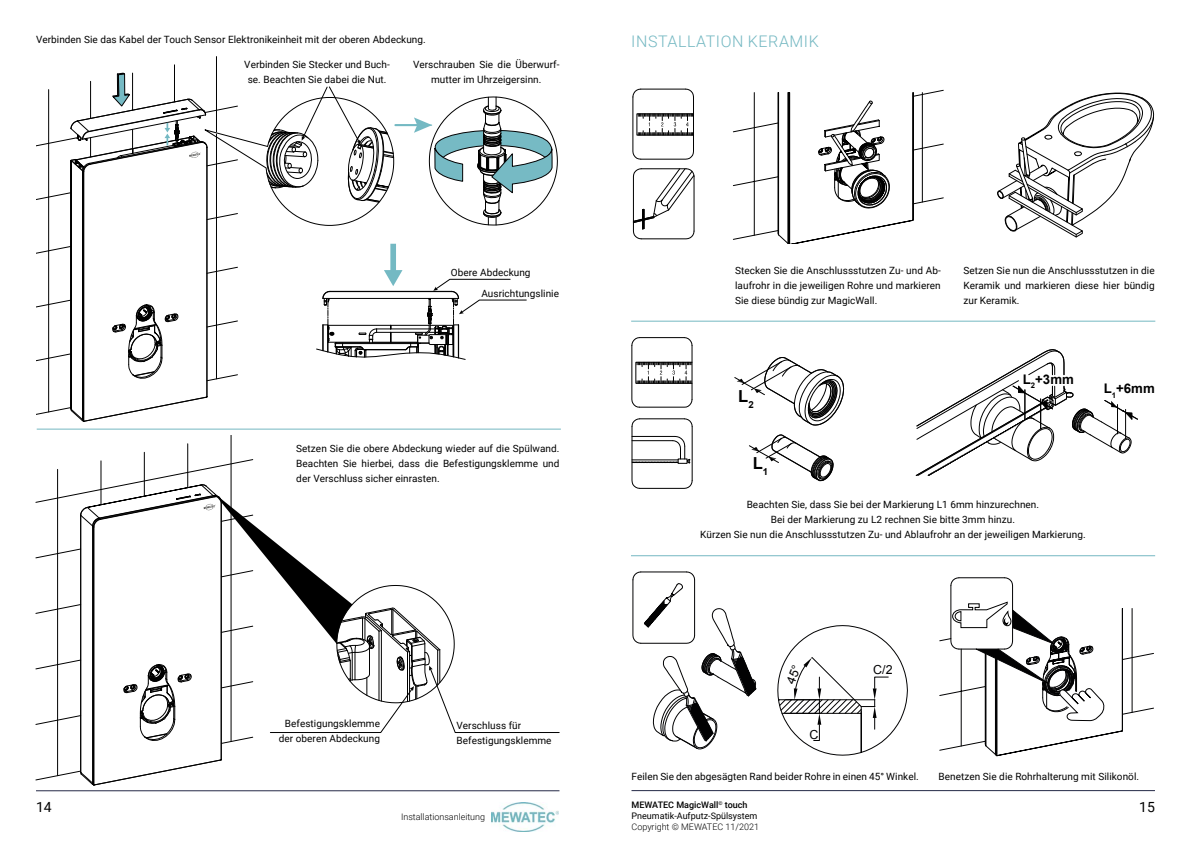
<style>
.page{position:relative;width:1191px;height:842px;background:#fff}
.page>*{position:absolute;margin:0;border:0;box-sizing:border-box;transform-origin:0 0}
.t1{font:700 16.6px "Arial";color:#000}
.t2{font:300 16px "Roboto";letter-spacing:.035em;color:#74b8c2}
.t3{font:14px "Roboto";color:#000}
.t4{font:700 13.2px "Arial";color:#000}
.t5{font:12.4px "Arial";color:#020203}
.t6{font:10px/15px "Roboto";letter-spacing:.005em;color:#000;text-align:justify}
.t7{font:9px/10.8px "Roboto";color:#000}
.t8{font:300 9px "Roboto";color:#000}
.s1{font-weight:500}
</style>
<div class="page">
<img style="left:491px;top:802px;width:68px;height:29px">
<hr style="left:631px;top:790px;width:524px;height:1px;background:#242947">
<hr style="left:36px;top:790px;width:523px;height:1px;background:#242947">
<hr style="left:37px;top:429px;width:524px;height:1px;background:#74b8c2">
<hr style="left:631px;top:321px;width:524px;height:1px;background:#74b8c2">
<hr style="left:631px;top:555px;width:524px;height:1px;background:#74b8c2">
<svg style="left:733px;top:90px;width:211px;height:154px"></svg>
<svg style="left:997px;top:93px;width:157px;height:145px"></svg>
<hr style="left:694px;top:176px;width:1px;height:55px;background:#000">
<svg style="left:633px;top:168px;width:61px;height:71px"></svg>
<svg style="left:632px;top:88px;width:62px;height:72px"></svg>
<svg style="left:734px;top:349px;width:404px;height:132px"></svg>
<svg style="left:631px;top:418px;width:62px;height:71px"></svg>
<svg style="left:631px;top:337px;width:61px;height:71px"></svg>
<svg style="left:206px;top:374px;width:32px;height:7px"></svg>
<hr style="left:48px;top:90px;width:1px;height:322px;background:#000">
<svg style="left:206px;top:320px;width:32px;height:8px"></svg>
<svg style="left:36px;top:353px;width:35px;height:10px"></svg>
<svg style="left:206px;top:267px;width:32px;height:7px"></svg>
<svg style="left:36px;top:299px;width:35px;height:10px"></svg>
<svg style="left:36px;top:246px;width:35px;height:9px"></svg>
<hr style="left:174px;top:65px;width:1px;height:37px;background:#000">
<hr style="left:216px;top:57px;width:1px;height:75px;background:#000">
<hr style="left:207px;top:147px;width:1px;height:250px;background:#000">
<hr style="left:84px;top:172px;width:1px;height:249px;background:#000">
<hr style="left:83px;top:172px;width:1px;height:249px;background:#000">
<hr style="left:82px;top:171px;width:1px;height:249px;background:#000">
<hr style="left:71px;top:160px;width:1px;height:249px;background:#000">
<svg style="left:112px;top:304px;width:66px;height:75px"></svg>
<svg style="left:36px;top:396px;width:172px;height:26px"></svg>
<hr style="left:216px;top:134px;width:1px;height:245px;background:#000">
<hr style="left:395px;top:124px;width:25px;height:2px;background:#74b9c3">
<svg style="left:414px;top:96px;width:144px;height:130px"></svg>
<svg style="left:316px;top:244px;width:211px;height:116px"></svg>
<svg style="left:36px;top:73px;width:358px;height:153px"></svg>
<hr style="left:221px;top:502px;width:1px;height:258px;background:#000">
<hr style="left:94px;top:527px;width:1px;height:258px;background:#000">
<hr style="left:93px;top:526px;width:1px;height:258px;background:#000">
<hr style="left:92px;top:526px;width:1px;height:257px;background:#000">
<hr style="left:80px;top:515px;width:1px;height:257px;background:#000">
<svg style="left:36px;top:759px;width:186px;height:27px"></svg>
<hr style="left:57px;top:469px;width:1px;height:307px;background:#000">
<hr style="left:144px;top:452px;width:1px;height:44px;background:#000">
<hr style="left:187px;top:444px;width:1px;height:44px;background:#000">
<hr style="left:231px;top:435px;width:1px;height:306px;background:#000">
<svg style="left:36px;top:459px;width:523px;height:287px"></svg>
<svg style="left:632px;top:571px;width:125px;height:178px"></svg>
<svg style="left:939px;top:577px;width:215px;height:179px"></svg>
<svg style="left:777px;top:625px;width:131px;height:131px"></svg>
<p class="t6" style="left:36px;top:32px;width:391px">Verbinden Sie das Kabel der Touch Sensor Elektronikeinheit mit der oberen Abdeckung.</p>
<p class="t6" style="left:244px;top:56px;width:147px;text-align:center">Verbinden Sie Stecker und Buch&shy;se. Beachten Sie dabei die Nut.</p>
<p class="t6" style="left:413px;top:56px;width:148px;text-align:center">Verschrauben Sie die Überwurf&shy;mutter im Uhrzeigersinn.</p>
<p class="t6" style="left:481px;top:261px;width:79px;line-height:21.1px;text-indent:-30px">Obere Abdeckung<br>Ausrichtungslinie</p>
<p class="t6" style="left:296px;top:440px;width:265px">Setzen Sie die obere Abdeckung wieder auf die Spülwand.<br>Beachten Sie hierbei, dass die Befestigungsklemme und der Verschluss sicher einrasten.</p>
<p class="t6" style="left:279px;top:716px;width:103px;text-align:right">Befestigungsklemme der oberen Abdeckung</p>
<p class="t6" style="left:456px;top:717px;width:97px">Verschluss für<br>Befestigungsklemme</p>
<h2 class="t2" style="left:631px;top:30px;width:189px">INSTALLATION KERAMIK</h2>
<p class="t6" style="left:735px;top:263px;width:207px">Stecken Sie die Anschlussstutzen Zu- und Ab&shy;laufrohr in die jeweiligen Rohre und markieren Sie diese bündig zur MagicWall.</p>
<p class="t6" style="left:963px;top:263px;width:193px">Setzen Sie nun die Anschlussstutzen in die Keramik und markieren diese hier bündig zur Keramik.</p>
<h3 class="t4" style="left:1022px;top:371px;width:53px">L<sub>2</sub>+3mm</h3>
<h1 class="t1" style="left:738px;top:386px;width:17px">L<sub>2</sub></h1>
<h3 class="t4" style="left:1103px;top:380px;width:53px">L<sub>1</sub>+6mm</h3>
<h1 class="t1" style="left:752px;top:453px;width:17px">L<sub>1</sub></h1>
<p class="t6" style="left:700px;top:496px;width:387px;text-align:center">Beachten Sie, dass Sie bei der Markierung L1 6mm hinzurechnen.<br>Bei der Markierung zu L2 rechnen Sie bitte 3mm hinzu.<br>Kürzen Sie nun die Anschlussstutzen Zu- und Ablaufrohr an der jeweiligen Markierung.</p>
<p class="t5" style="left:873px;top:662px;width:21px">C/2</p>
<p class="t5" style="left:809px;top:726px;width:10px">C</p>
<p class="t6" style="left:631px;top:768px;width:289px">Feilen Sie den abgesägten Rand beider Rohre in einen 45° Winkel.</p>
<p class="t6" style="left:938px;top:768px;width:202px">Benetzen Sie die Rohrhalterung mit Silikonöl.</p>
<p class="t7" style="left:631px;top:799px;width:127px"><span class="s1">MEWATEC MagicWall</span><sup>©</sup> <span class="s1">touch<br></span>Pneumatik-Aufputz-Spülsystem</p>
<p class="t8" style="left:631px;top:820px;width:129px">Copyright © MEWATEC 11/2021</p>
<h3 class="t3" style="left:36px;top:797px;width:17px">14</h3>
<h3 class="t3" style="left:1139px;top:797px;width:17px">15</h3>
<p class="t8" style="left:401px;top:810px;width:86px">Installationsanleitung</p>
</div>
